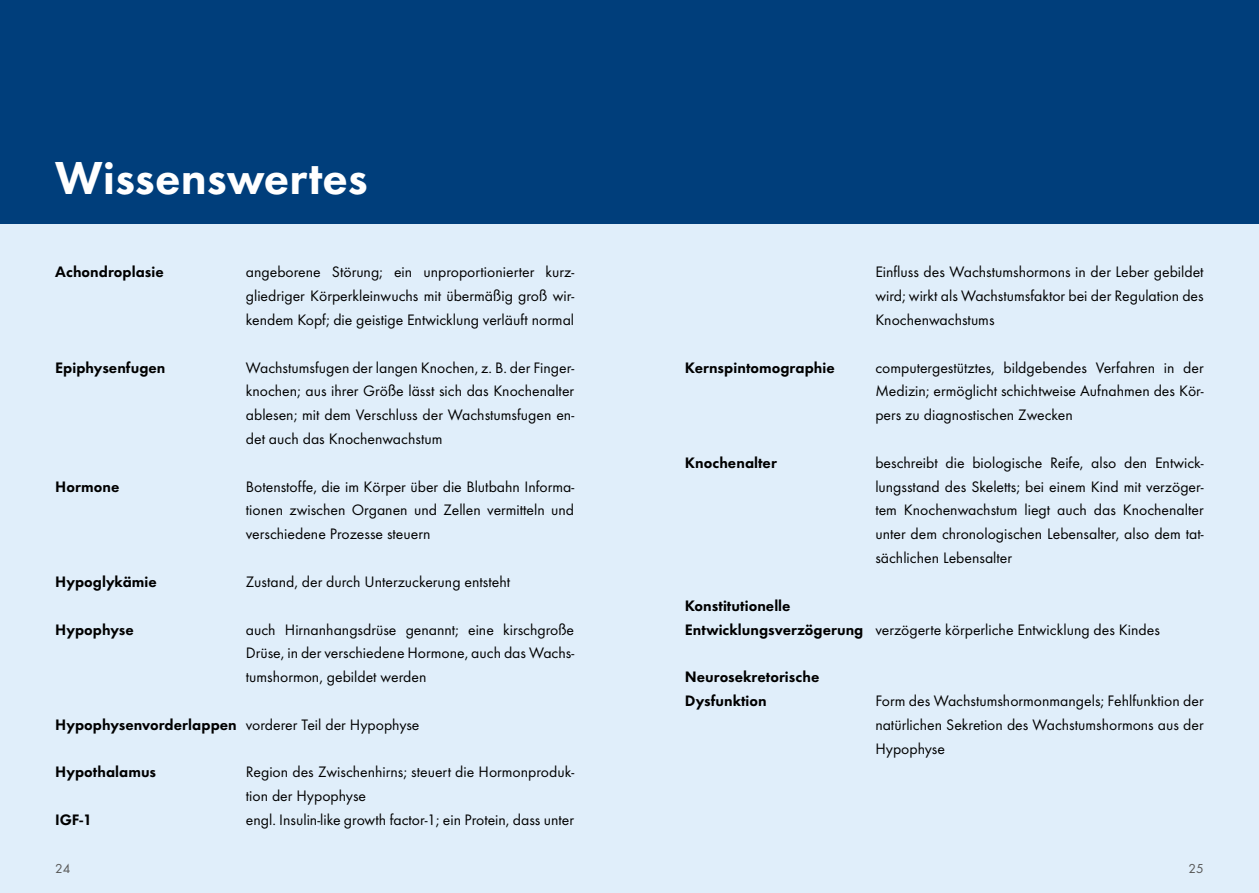
<style>
.page{position:relative;width:1259px;height:893px;background:#e0eefa}
.page>*{position:absolute;margin:0;border:0;box-sizing:border-box;transform-origin:0 0}
.t1{font:800 48px "Futura EF";color:#fff}
.t2{font:15.75px/23.9px "Futura EF";color:#000;text-align:justify}
.t3{font:800 15.75px/23.9px "Futura EF";color:#000}
.t4{font:13.5px "Futura EF";color:#575756}
.s1{font-weight:800}
</style>
<div class="page">
<div style="left:0;top:0;width:1259px;height:223px;background:#003e7b"></div>
<h1 class="t1" style="left:55px;top:149px;width:314px">Wissenswertes</h1>
<p class="t3" style="left:55px;top:260px;width:110px">Achondroplasie</p>
<p class="t2" style="left:246px;top:260px;width:330px">angeborene Störung; ein unproportionierter kurz&shy;gliedriger Körperkleinwuchs mit übermäßig groß wir&shy;kendem Kopf; die geistige Entwicklung verläuft normal</p>
<p class="t3" style="left:55px;top:355px;width:112px">Epiphysenfugen</p>
<p class="t2" style="left:246px;top:355px;width:330px">Wachstumsfugen der langen Knochen, z. B. der Finger&shy;knochen; aus ihrer Größe lässt sich das Knochenalter ablesen; mit dem Verschluss der Wachstumsfugen en&shy;det auch das Knochenwachstum</p>
<p class="t3" style="left:55px;top:474px;width:66px">Hormone</p>
<p class="t2" style="left:246px;top:474px;width:330px">Botenstoffe, die im Körper über die Blutbahn Informa&shy;tionen zwischen Organen und Zellen vermitteln und verschiedene Prozesse steuern</p>
<p class="t3" style="left:55px;top:570px;width:103px">Hypoglykämie</p>
<p class="t2" style="left:246px;top:570px;width:266px">Zustand, der durch Unterzuckerung entsteht</p>
<p class="t3" style="left:55px;top:617px;width:80px">Hypophyse</p>
<p class="t2" style="left:246px;top:617px;width:330px">auch Hirnanhangsdrüse genannt; eine kirschgroße Drüse, in der verschiedene Hormone, auch das Wachs&shy;tumshormon, gebildet werden</p>
<p class="t2" style="left:55px;top:713px;width:366px"><span class="s1">Hypophysenvorderlappen</span> vorderer Teil der Hypophyse</p>
<p class="t3" style="left:55px;top:760px;width:102px">Hypothalamus</p>
<p class="t2" style="left:246px;top:760px;width:330px">Region des Zwischenhirns; steuert die Hormonproduk&shy;tion der Hypophyse</p>
<p class="t3" style="left:55px;top:808px;width:38px">IGF-1</p>
<p class="t2" style="left:246px;top:808px;width:330px">engl. Insulin-like growth factor-1; ein Protein, dass unter</p>
<p class="t2" style="left:875px;top:260px;width:330px">Einfluss des Wachstumshormons in der Leber gebildet wird; wirkt als Wachstumsfaktor bei der Regulation des Knochenwachstums</p>
<p class="t3" style="left:685px;top:355px;width:151px">Kernspintomographie</p>
<p class="t2" style="left:875px;top:355px;width:330px">computergestütztes, bildgebendes Verfahren in der Medizin; ermöglicht schichtweise Aufnahmen des Kör&shy;pers zu diagnostischen Zwecken</p>
<p class="t3" style="left:685px;top:451px;width:94px">Knochenalter</p>
<p class="t2" style="left:875px;top:451px;width:330px">beschreibt die biologische Reife, also den Entwick&shy;lungsstand des Skeletts; bei einem Kind mit verzöger&shy;tem Knochenwachstum liegt auch das Knochenalter unter dem chronologischen Lebensalter, also dem tat&shy;sächlichen Lebensalter</p>
<p class="t2" style="left:685px;top:594px;width:476px"><span class="s1">Konstitutionelle<br>Entwicklungsverzögerung</span> verzögerte körperliche Entwicklung des Kindes</p>
<p class="t3" style="left:685px;top:665px;width:136px">Neurosekretorische<br>Dysfunktion</p>
<p class="t2" style="left:875px;top:689px;width:330px">Form des Wachstumshormonmangels; Fehlfunktion der natürlichen Sekretion des Wachstumshormons aus der Hypophyse</p>
<p class="t4" style="left:55px;top:860px;width:17px">24</p>
<p class="t4" style="left:1188px;top:860px;width:17px">25</p>
</div>
